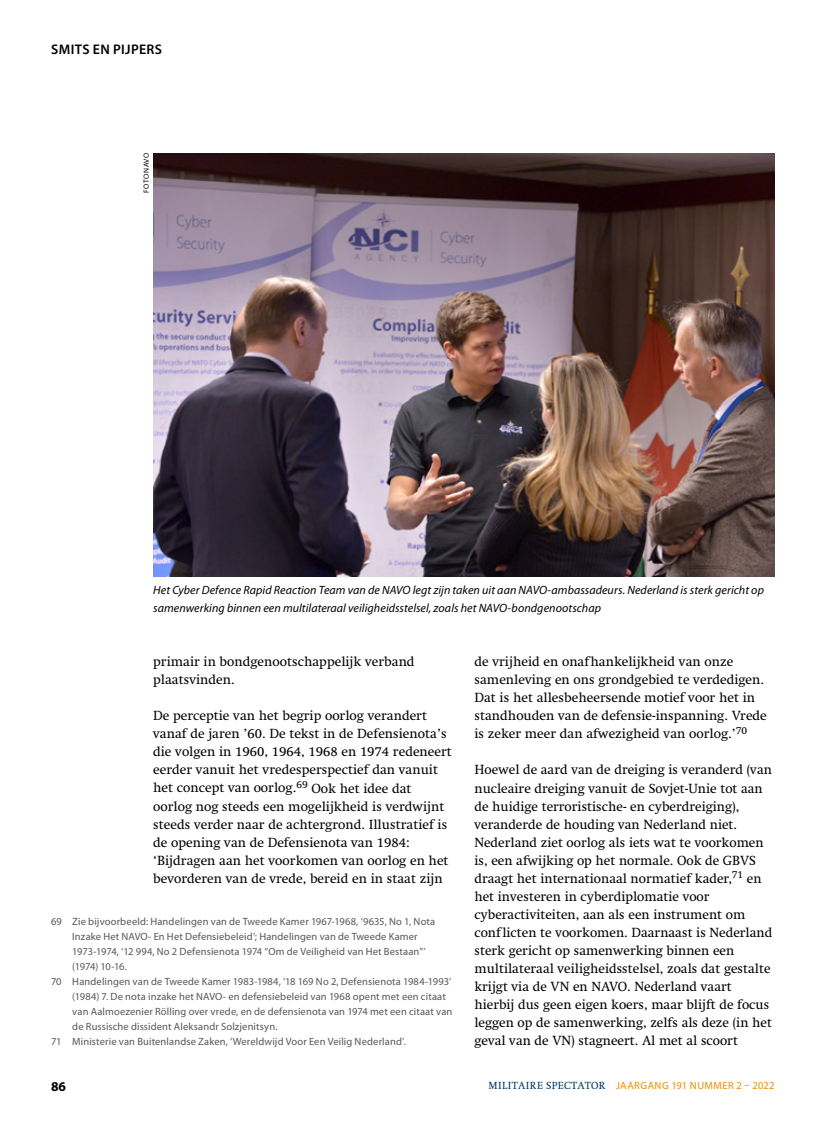
<style>
.page{position:relative;width:817px;height:1136px;background:#fff}
.page>*{position:absolute;margin:0;border:0;box-sizing:border-box;transform-origin:0 0}
.t1{font:600 13.95px "Myriad Pro";letter-spacing:.03em;color:#000}
.t2{font:13.5px/18px "Swift LT Std";color:#000}
.t3{font:700 13.5px "Myriad Pro";color:#000}
.t4{font:italic 12px/18px "Myriad Pro";letter-spacing:.005em;color:#000}
.t5{font:10.5px "Myriad Pro";letter-spacing:.015em;color:#555756}
.t6{font:10.5px "Myriad Pro";letter-spacing:.045em;color:#f38a00}
.t7{font:7.5px "Myriad Pro";letter-spacing:.025em;color:#000}
.s1{font-family:"Swift LT Std";color:#00355f}
</style>
<div class="page">
<img style="left:153px;top:153px;width:621px;height:423px">
<p class="t1" style="left:51px;top:40px;width:111px">SMITS EN PIJPERS</p>
<p class="t7" style="left:142px;top:192px;width:41px;rotate:-90deg">FOTO NAVO</p>
<p class="t4" style="left:153px;top:581px;width:612px">Het Cyber Defence Rapid Reaction Team van de NAVO legt zijn taken uit aan NAVO-ambassadeurs. Nederland is sterk gericht op samenwerking binnen een multilateraal veiligheidsstelsel, zoals het NAVO-bondgenootschap</p>
<p class="t2" style="left:153px;top:653px;width:263px">primair in bondgenootschappelijk verband plaatsvinden.</p>
<p class="t2" style="left:153px;top:707px;width:300px">De perceptie van het begrip oorlog verandert vanaf de jaren ’60. De tekst in de Defensienota’s die volgen in 1960, 1964, 1968 en 1974 redeneert eerder vanuit het vredesperspectief dan vanuit het concept van oorlog.<sup>69</sup> Ook het idee dat oorlog nog steeds een mogelijkheid is verdwijnt steeds verder naar de achtergrond. Illustratief is de opening van de Defensienota van 1984: ‘Bijdragen aan het voorkomen van oorlog en het bevorderen van de vrede, bereid en in staat zijn</p>
<p class="t5" style="left:51px;top:914px;width:385px">69 Zie bijvoorbeeld: Handelingen van de Tweede Kamer 1967-1968, ‘9635, No 1, Nota</p>
<p class="t5" style="left:72px;top:929px;width:347px">Inzake Het NAVO- En Het Defensiebeleid’; Handelingen van de Tweede Kamer</p>
<p class="t5" style="left:72px;top:944px;width:355px">1973-1974, ‘12 994, No 2 Defensienota 1974 “Om de Veiligheid van Het Bestaan”’</p>
<p class="t5" style="left:72px;top:959px;width:56px">(1974) 10-16.</p>
<p class="t5" style="left:51px;top:974px;width:402px">70 Handelingen van de Tweede Kamer 1983-1984, ‘18 169 No 2, Defensienota 1984-1993’</p>
<p class="t5" style="left:72px;top:989px;width:375px">(1984) 7. De nota inzake het NAVO- en defensiebeleid van 1968 opent met een citaat</p>
<p class="t5" style="left:72px;top:1004px;width:381px">van Aalmoezenier Rölling over vrede, en de defensienota van 1974 met een citaat van</p>
<p class="t5" style="left:72px;top:1019px;width:207px">de Russische dissident Aleksandr Solzjenitsyn.</p>
<p class="t5" style="left:51px;top:1034px;width:356px">71 Ministerie van Buitenlandse Zaken, ‘Wereldwijd Voor Een Veilig Nederland’.</p>
<p class="t2" style="left:474px;top:653px;width:294px">de vrijheid en onafhankelijkheid van onze samenleving en ons grondgebied te verdedigen.<br>Dat is het allesbeheersende motief voor het in standhouden van de defensie-inspanning. Vrede is zeker meer dan afwezigheid van oorlog.’<sup>70</sup></p>
<p class="t2" style="left:474px;top:761px;width:299px">Hoewel de aard van de dreiging is veranderd (van nucleaire dreiging vanuit de Sovjet-Unie tot aan de huidige terroristische- en cyberdreiging), veranderde de houding van Nederland niet.<br>Nederland ziet oorlog als iets wat te voorkomen is, een afwijking op het normale. Ook de GBVS draagt het internationaal normatief kader,<sup>71</sup> en het investeren in cyberdiplomatie voor cyberactiviteiten, aan als een instrument om conflicten te voorkomen. Daarnaast is Nederland sterk gericht op samenwerking binnen een multilateraal veiligheidsstelsel, zoals dat gestalte krijgt via de VN en NAVO. Nederland vaart hierbij dus geen eigen koers, maar blijft de focus leggen op de samenwerking, zelfs als deze (in het geval van de VN) stagneert. Al met al scoort</p>
<p class="t3" style="left:51px;top:1077px;width:16px">86</p>
<p class="t6" style="left:488px;top:1078px;width:287px"><span class="s1">MILITAIRE SPECTATOR</span> JAARGANG 191 NUMMER 2 – 2022</p>
</div>
